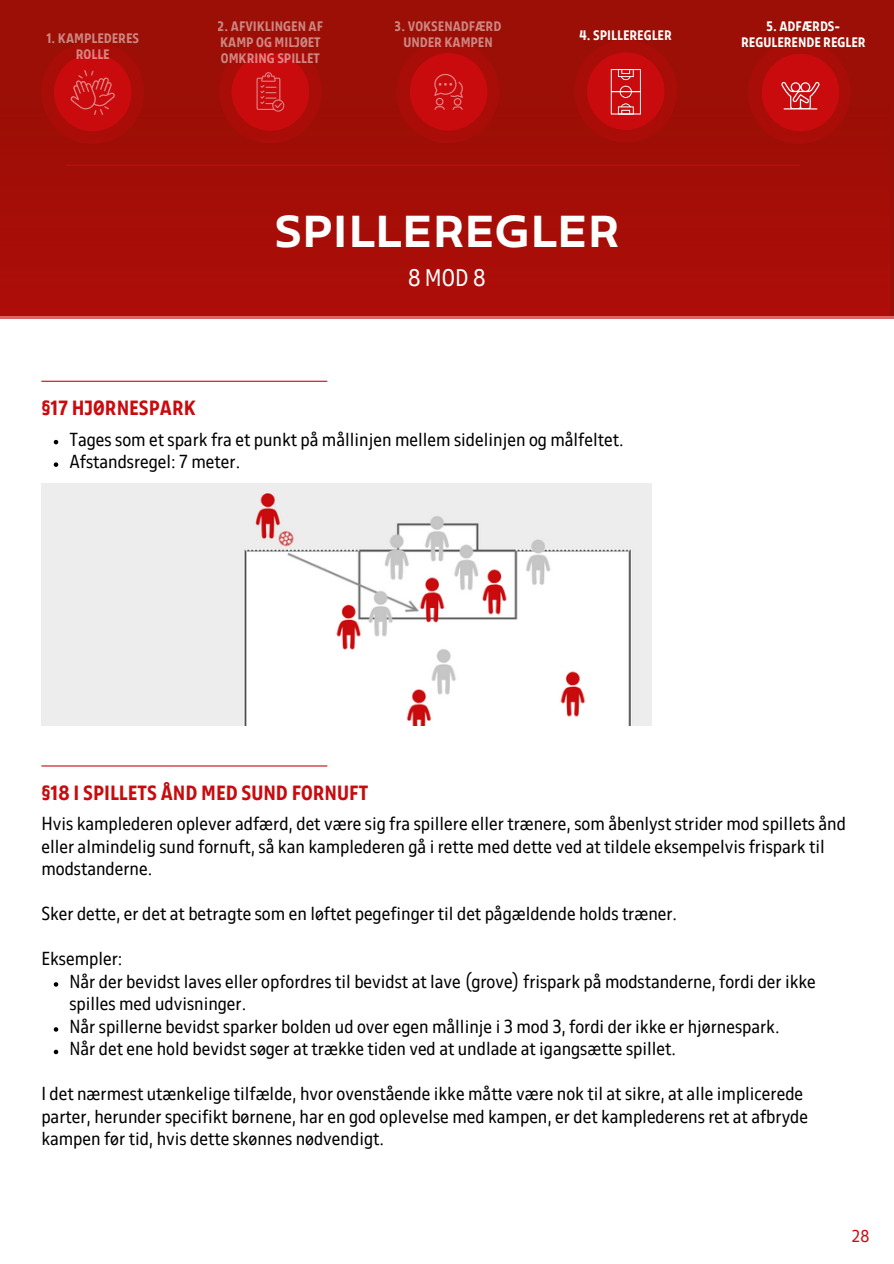
<style>
.page{position:relative;width:894px;height:1264px;background:#fff}
.page>*{position:absolute;margin:0;border:0;box-sizing:border-box;transform-origin:0 0}
.t1{font:700 expanded 39px "DBU";color:#fff}
.t2{font:condensed 21px "DBU";letter-spacing:.105em;color:#fff}
.t3{font:700 condensed 18px "DBU";color:#c90b0e}
.t4{font:condensed 16.5px/22.5px "DBU";color:#000}
.t5{font:condensed 15px "DBU";color:#c90b0e}
.t6{font:700 condensed 12px/16px "DBU";color:#fff;text-align:center}
</style>
<div class="page">
<div style="left:0;top:0;width:893px;height:316px;background:#9c0f06"></div>
<div style="left:0;top:105px;width:889px;height:211px;background:#a60e07"></div>
<div style="left:41px;top:41px;width:103px;height:103px;background:#a90d08;border-radius:50%"></div>
<div style="left:54px;top:54px;width:77px;height:77px;background:#c90b0e;border-radius:50%"></div>
<svg style="left:70px;top:70px;width:45px;height:45px"></svg>
<div style="left:747px;top:41px;width:103px;height:103px;background:#a90d08;border-radius:50%"></div>
<div style="left:761px;top:54px;width:78px;height:77px;background:#c90b0e;border-radius:50%"></div>
<svg style="left:781px;top:82px;width:38px;height:27px"></svg>
<div style="left:574px;top:40px;width:103px;height:102px;background:#a90d08;border-radius:50%"></div>
<div style="left:587px;top:52px;width:77px;height:78px;background:#c90b0e;border-radius:50%"></div>
<svg style="left:610px;top:69px;width:30px;height:45px"></svg>
<div style="left:396px;top:40px;width:103px;height:103px;background:#a90d08;border-radius:50%"></div>
<div style="left:409px;top:53px;width:78px;height:78px;background:#c90b0e;border-radius:50%"></div>
<svg style="left:434px;top:74px;width:28px;height:36px"></svg>
<div style="left:219px;top:41px;width:103px;height:102px;background:#a90d08;border-radius:50%"></div>
<div style="left:231px;top:53px;width:78px;height:78px;background:#c90b0e;border-radius:50%"></div>
<svg style="left:256px;top:72px;width:28px;height:39px"></svg>
<hr style="left:66px;top:165px;width:734px;height:1px;background:#c90b0e">
<svg style="left:54px;top:440px;width:4px;height:4px"></svg>
<svg style="left:54px;top:462px;width:4px;height:5px"></svg>
<hr style="left:41px;top:381px;width:286px;height:1px;background:#c90b0e">
<img style="left:41px;top:483px;width:610px;height:242px">
<svg style="left:54px;top:982px;width:4px;height:4px"></svg>
<svg style="left:54px;top:1027px;width:4px;height:4px"></svg>
<svg style="left:54px;top:1049px;width:4px;height:5px"></svg>
<hr style="left:41px;top:765px;width:286px;height:1px;background:#c90b0e">
<p class="t6" style="left:218px;top:20px;width:107px;text-align:left">2. AFVIKLINGEN AF<br>KAMP OG MILJØET<br>OMKRING SPILLET</p>
<p class="t6" style="left:46px;top:31px;width:94px">1. KAMPLEDERES<br>ROLLE</p>
<p class="t6" style="left:741px;top:20px;width:126px">5. ADFÆRDS-<br>REGULERENDE REGLER</p>
<p class="t6" style="left:395px;top:20px;width:108px">3. VOKSENADFÆRD<br>UNDER KAMPEN</p>
<p class="t6" style="left:579px;top:29px;width:94px">4. SPILLEREGLER</p>
<p class="t3" style="left:41px;top:401px;width:156px">§17 HJØRNESPARK</p>
<h1 class="t1" style="left:274px;top:216px;width:347px">SPILLEREGLER</h1>
<p class="t2" style="left:408px;top:269px;width:79px">8MOD8</p>
<p class="t4" style="left:69px;top:429px;width:555px">Tages som et spark fra et punkt på mållinjen mellem sidelinjen og målfeltet.<br>Afstandsregel: 7 meter.</p>
<p class="t3" style="left:41px;top:785px;width:328px">§18 I SPILLETS ÅND MED SUND FORNUFT</p>
<p class="t4" style="left:41px;top:814px;width:805px">Hvis kamplederen oplever adfærd, det være sig fra spillere eller trænere, som åbenlyst strider mod spillets ånd eller almindelig sund fornuft, så kan kamplederen gå i rette med dette ved at tildele eksempelvis frispark til modstanderne.</p>
<p class="t4" style="left:41px;top:904px;width:637px">Sker dette, er det at betragte som en løftet pegefinger til det pågældende holds træner.</p>
<p class="t4" style="left:69px;top:949px;width:747px;text-indent:-28px">Eksempler:<br>Når der bevidst laves eller opfordres til bevidst at lave (grove) frispark på modstanderne, fordi der ikke spilles med udvisninger.<br>Når spillerne bevidst sparker bolden ud over egen mållinje i 3 mod 3, fordi der ikke er hjørnespark.<br>Når det ene hold bevidst søger at trække tiden ved at undlade at igangsætte spillet.</p>
<p class="t4" style="left:41px;top:1084px;width:768px">I det nærmest utænkelige tilfælde, hvor ovenstående ikke måtte være nok til at sikre, at alle implicerede parter, herunder specifikt børnene, har en god oplevelse med kampen, er det kamplederens ret at afbryde kampen før tid, hvis dette skønnes nødvendigt.</p>
<p class="t5" style="left:851px;top:1230px;width:19px">28</p>
</div>
